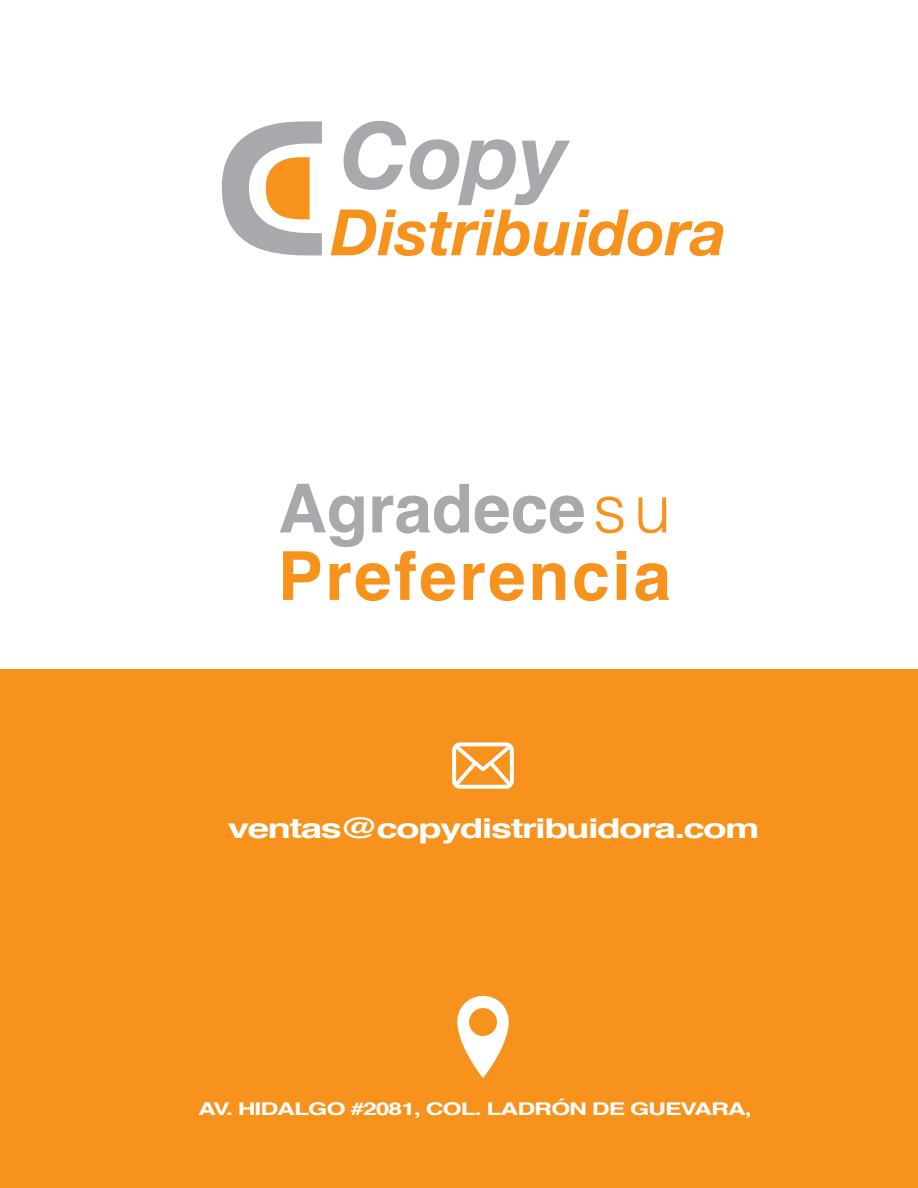
<style>
.page{position:relative;width:918px;height:1188px;background:#fff}
.page>*{position:absolute;margin:0;border:0;box-sizing:border-box;transform-origin:0 0}
.t1{font:700 67.5px/67.5px "Helvetica";letter-spacing:.04em;color:#f7931d}
.t2{font:700 27.3px "Helvetica";letter-spacing:-.045em;color:#fff;scale:1.42 1}
.t3{font:700 17.55px "Helvetica";letter-spacing:-.045em;color:#fff;scale:1.42 1}
.s1{color:#a8a9ad}
.s2{font-weight:300}
</style>
<div class="page">
<svg style="left:331px;top:121px;width:392px;height:135px"></svg>
<svg style="left:222px;top:121px;width:100px;height:134px"></svg>
<div style="left:0;top:669px;width:918px;height:519px;background:#f7931d"></div>
<svg style="left:452px;top:742px;width:62px;height:47px"></svg>
<svg style="left:457px;top:996px;width:52px;height:82px"></svg>
<h1 class="t1" style="left:278px;top:476px;width:395px"><span class="s1">Agradece</span><span class="s2">su<br></span>Preferencia</h1>
<h2 class="t2" style="left:228px;top:807px;width:376px">ventas@copydistribuidora.com</h2>
<p class="t3" style="left:198px;top:1094px;width:391px">AV. HIDALGO #2081, COL. LADRÓN DE GUEVARA,</p>
</div>
